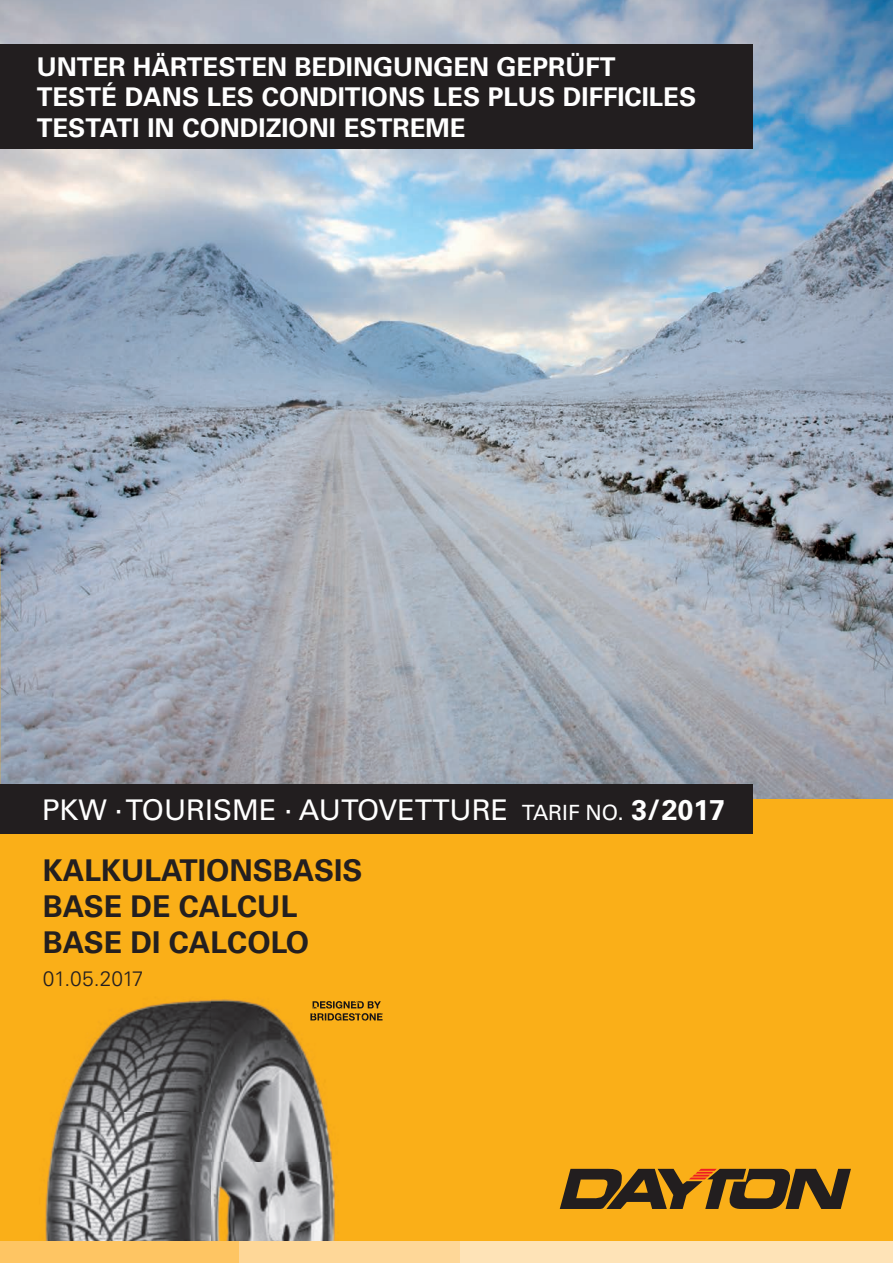
<style>
.page{position:relative;width:893px;height:1263px;background:#fff}
.page>*{position:absolute;margin:0;border:0;box-sizing:border-box;transform-origin:0 0}
.t1{font:700 30px/36px "Univers CE";color:#231f20}
.t2{font:500 28.5px "Univers CE";color:#fff}
.t3{font:700 25.8px/30.9px "Univers";color:#fff}
.t4{font:300 21px "Univers";letter-spacing:-.025em;color:#231f20}
.s1{font-size:21px}
.s2{font-family:"Univers";font-weight:700}
</style>
<div class="page">
<div style="left:0;top:799px;width:893px;height:464px;background:#faaf18"></div>
<img style="left:17px;top:999px;width:341px;height:243px">
<img style="left:0;top:0;width:893px;height:799px">
<svg style="left:560px;top:1168px;width:291px;height:41px"></svg>
<div style="left:0;top:1242px;width:893px;height:21px;background:#fee3b7"></div>
<div style="left:0;top:1242px;width:459px;height:21px;background:#fed798"></div>
<div style="left:0;top:1242px;width:238px;height:21px;background:#fec563"></div>
<div style="left:0;top:44px;width:753px;height:105px;background:#221e1f"></div>
<svg style="left:0;top:539px;width:1px;height:13px"></svg>
<div style="left:0;top:784px;width:753px;height:50px;background:#221e1f"></div>
<svg style="left:310px;top:1001px;width:73px;height:19px"></svg>
<p class="t3" style="left:37px;top:51px;width:661px">UNTER HÄRTESTEN BEDINGUNGEN GEPRÜFT<br>TESTÉ DANS LES CONDITIONS LES PLUS DIFFICILES<br>TESTATI IN CONDIZIONI ESTREME</p>
<p class="t2" style="left:42px;top:793px;width:685px">PKW · TOURISME · AUTOVETTURE <span class="s1">TARIF NO.</span> <span class="s2">3/2017</span></p>
<p class="t1" style="left:43px;top:853px;width:321px">KALKULATIONSBASIS<br>BASE DE CALCUL<br>BASE DI CALCOLO</p>
<p class="t4" style="left:43px;top:965px;width:102px">01.05.2017</p>
</div>
